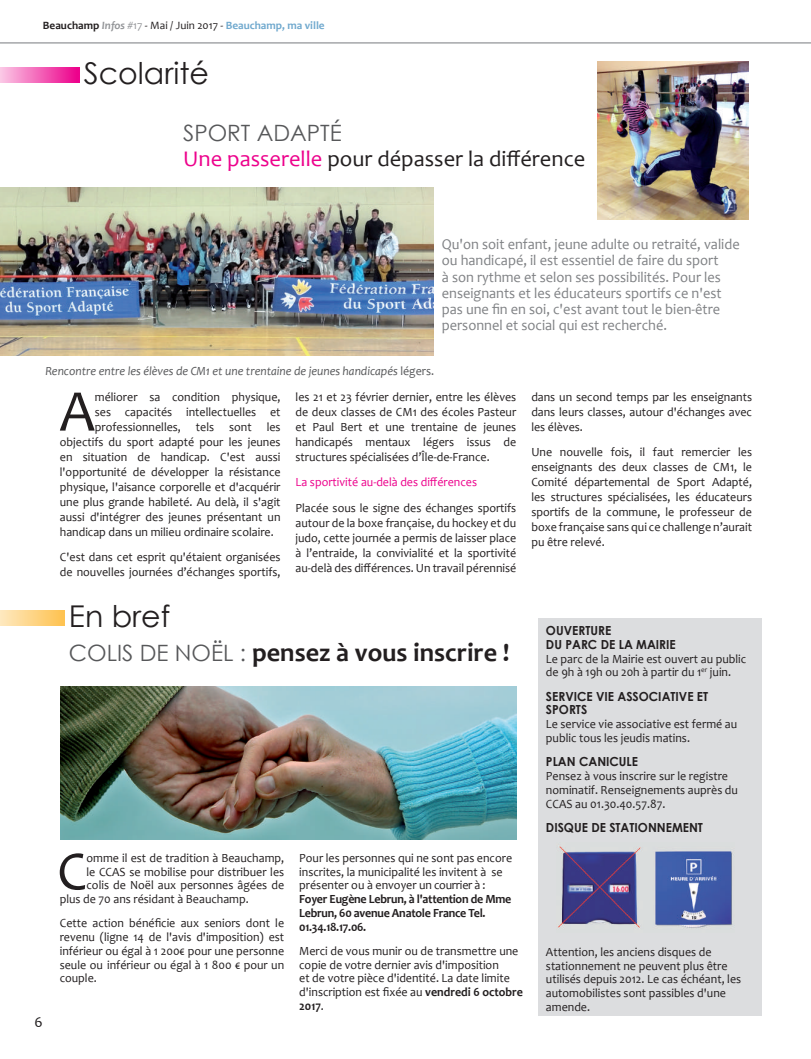
<style>
.page{position:relative;width:811px;height:1059px;background:#fff}
.page>*{position:absolute;margin:0;border:0;box-sizing:border-box;transform-origin:0 0}
.t1{font:59.75px "Candara";color:#231f20;scale:.96 1}
.t2{font:55.75px "Candara";color:#231f20;scale:.96 1}
.t3{font:30px "Century Gothic";color:#231f20}
.t4{font:700 26.25px "Candara";color:#231f20}
.t5{font:22.5px "Candara";color:#231f20}
.t6{font:22.5px "Century Gothic";color:#57585a}
.t7{font:15px/16.2px "Candara";color:#808285;scale:.96 1}
.t8{font:15px "Candara";color:#231f20}
.t9{font:12.5px/13.8px "Candara";color:#231f20;scale:.96 1}
.t10{font:700 12.5px/13.8px "Century Gothic";color:#231f20;scale:.96 1}
.t11{font:700 12.5px/13.8px "Candara";letter-spacing:-.02em;color:#231f20;scale:.96 1}
.t12{font:italic 12.5px "Candara";color:#57585a;scale:.96 1}
.t13{font:12.5px "Candara";color:#ed028c;scale:.96 1}
.t14{font:700 11.25px "Candara";color:#70a9ce}
.s1{color:#231f20}
.s2{font-style:italic;color:#939598}
.s3{font-weight:400;color:#939598}
.s4{font-weight:400;color:#231f20}
.s5{color:#ed028c}
.s6{font-style:normal}
.s7{font-family:"Century Gothic";font-weight:400;font-size:22.5px;color:#57585a}
.s8{font-weight:700}
</style>
<div class="page">
<hr style="left:0;top:42px;width:811px;height:2px;background:#939598">
<div style="left:538px;top:618px;width:224px;height:398px;background:#dcdddf"></div>
<div style="left:0;top:67px;width:79px;height:16px;background:linear-gradient(to right,#fbc9e6,#ec008a)"></div>
<div style="left:0;top:610px;width:65px;height:16px;background:linear-gradient(to right,#fee9c0,#fec14e)"></div>
<img style="left:0;top:187px;width:433px;height:169px">
<img style="left:61px;top:686px;width:455px;height:153px">
<img style="left:598px;top:62px;width:150px;height:158px">
<img style="left:558px;top:846px;width:174px;height:82px">
<p class="t14" style="left:43px;top:18px;width:283px"><span class="s1">Beauchamp</span> <span class="s2">Infos</span> <span class="s3">#17</span> <span class="s4">- Mai / Juin 2017 -</span> Beauchamp, ma ville</p>
<h3 class="t3" style="left:84px;top:52px;width:127px">Scolarité</h3>
<h3 class="t6" style="left:183px;top:117px;width:160px">SPORT ADAPTÉ</h3>
<h3 class="t5" style="left:183px;top:144px;width:404px"><span class="s5">Une passerelle</span> pour dépasser la différence</h3>
<p class="t7" style="left:442px;top:236px;width:312px">Qu'on soit enfant, jeune adulte ou retraité, valide ou handicapé, il est essentiel de faire du sport<br>à son rythme et selon ses possibilités. Pour les enseignants et les éducateurs sportifs ce n'est pas une fin en soi, c'est avant tout le bien-être personnel et social qui est recherché.</p>
<p class="t12" style="left:45px;top:363px;width:406px">Rencontre entre les élèves de CM1 et une trentaine de jeunes handicapés <span class="s6">légers.</span></p>
<p class="t8" style="left:35px;top:1012px;width:10px">6</p>
<h1 class="t1" style="left:60px;top:374px;width:38px">A</h1>
<p class="t9" style="left:95px;top:389px;width:195px">méliorer sa condition physique,</p>
<p class="t9" style="left:95px;top:404px;width:195px">ses capacités intellectuelles et</p>
<p class="t9" style="left:95px;top:419px;width:195px">professionnelles, tels sont les</p>
<p class="t9" style="left:60px;top:434px;width:231px">objectifs du sport adapté pour les jeunes</p>
<p class="t9" style="left:60px;top:449px;width:231px">en situation de handicap. C'est aussi</p>
<p class="t9" style="left:60px;top:464px;width:231px">l'opportunité de développer la résistance</p>
<p class="t9" style="left:60px;top:479px;width:231px">physique, l'aisance corporelle et d'acquérir</p>
<p class="t9" style="left:60px;top:494px;width:231px">une plus grande habileté. Au delà, il s'agit</p>
<p class="t9" style="left:60px;top:509px;width:231px">aussi d'intégrer des jeunes présentant un</p>
<p class="t9" style="left:60px;top:524px;width:224px">handicap dans un milieu ordinaire scolaire.</p>
<p class="t9" style="left:60px;top:549px;width:231px;line-height:15px">C'est dans cet esprit qu'étaient organisées de nouvelles journées d’échanges sportifs,</p>
<p class="t9" style="left:296px;top:389px;width:231px;line-height:15px;text-align:justify">les 21 et 23 février dernier, entre les élèves de deux classes de CM1 des écoles Pasteur et Paul Bert et une trentaine de jeunes handicapés mentaux légers issus de structures spécialisées d’Île-de-France.</p>
<p class="t13" style="left:296px;top:474px;width:190px">La sportivité au-delà des différences</p>
<p class="t9" style="left:296px;top:500px;width:231px;line-height:15px;text-align:justify">Placée sous le signe des échanges sportifs autour de la boxe française, du hockey et du judo, cette journée a permis de laisser place à l’entraide, la convivialité et la sportivité au-delà des différences. Un travail pérennisé</p>
<p class="t9" style="left:531px;top:389px;width:231px;line-height:15px;text-align:justify">dans un second temps par les enseignants dans leurs classes, autour d'échanges avec les élèves.</p>
<p class="t9" style="left:531px;top:444px;width:231px;line-height:15px;text-align:justify">Une nouvelle fois, il faut remercier les enseignants des deux classes de CM1, le Comité départemental de Sport Adapté, les structures spécialisées, les éducateurs sportifs de la commune, le professeur de boxe française sans qui ce challenge n’aurait pu être relevé.</p>
<h3 class="t3" style="left:69px;top:595px;width:103px">En bref</h3>
<h3 class="t4" style="left:69px;top:635px;width:442px"><span class="s7">COLIS DE NOËL :</span> pensez à vous inscrire !</h3>
<h2 class="t2" style="left:57px;top:836px;width:32px">C</h2>
<p class="t9" style="left:87px;top:851px;width:207px">omme il est de tradition à Beauchamp,</p>
<p class="t9" style="left:87px;top:864px;width:207px">le CCAS se mobilise pour distribuer les</p>
<p class="t9" style="left:87px;top:878px;width:207px">colis de Noël aux personnes âgées de</p>
<p class="t9" style="left:60px;top:892px;width:198px">plus de 70 ans résidant à Beauchamp.</p>
<p class="t9" style="left:60px;top:916px;width:235px;text-align:justify">Cette action bénéficie aux seniors dont le revenu (ligne 14 de l'avis d'imposition) est inférieur ou égal à 1 200€ pour une personne seule ou inférieur ou égal à 1 800 € pour un couple.</p>
<p class="t9" style="left:299px;top:851px;width:223px">Pour les personnes qui ne sont pas encore inscrites, la municipalité les invitent à se présenter ou à envoyer un courrier à :</p>
<p class="t11" style="left:299px;top:892px;width:223px">Foyer Eugène Lebrun, à l'attention de Mme<br>Lebrun, 60 avenue Anatole France Tel.<br>01.34.18.17.06.</p>
<p class="t9" style="left:299px;top:944px;width:234px">Merci de vous munir ou de transmettre une copie de votre dernier avis d'imposition<br>et de votre pièce d'identité. La date limite d'inscription est fixée au <span class="s8">vendredi 6 octobre 2017</span>.</p>
<p class="t10" style="left:546px;top:623px;width:137px">OUVERTURE<br>DU PARC DE LA MAIRIE</p>
<p class="t9" style="left:546px;top:651px;width:210px">Le parc de la Mairie est ouvert au public de 9h à 19h ou 20h à partir du 1<sup>er</sup> juin.</p>
<p class="t10" style="left:546px;top:689px;width:171px">SERVICE VIE ASSOCIATIVE ET<br>SPORTS</p>
<p class="t9" style="left:546px;top:717px;width:201px">Le service vie associative est fermé au public tous les jeudis matins.</p>
<p class="t10" style="left:546px;top:754px;width:97px">PLAN CANICULE</p>
<p class="t9" style="left:546px;top:769px;width:201px">Pensez à vous inscrire sur le registre nominatif. Renseignements auprès du<br>CCAS au 01.30.40.57.87.</p>
<p class="t10" style="left:546px;top:820px;width:165px">DISQUE DE STATIONNEMENT</p>
<p class="t9" style="left:546px;top:945px;width:205px">Attention, les anciens disques de stationnement ne peuvent plus être utilisés depuis 2012. Le cas échéant, les automobilistes sont passibles d'une amende.</p>
</div>
